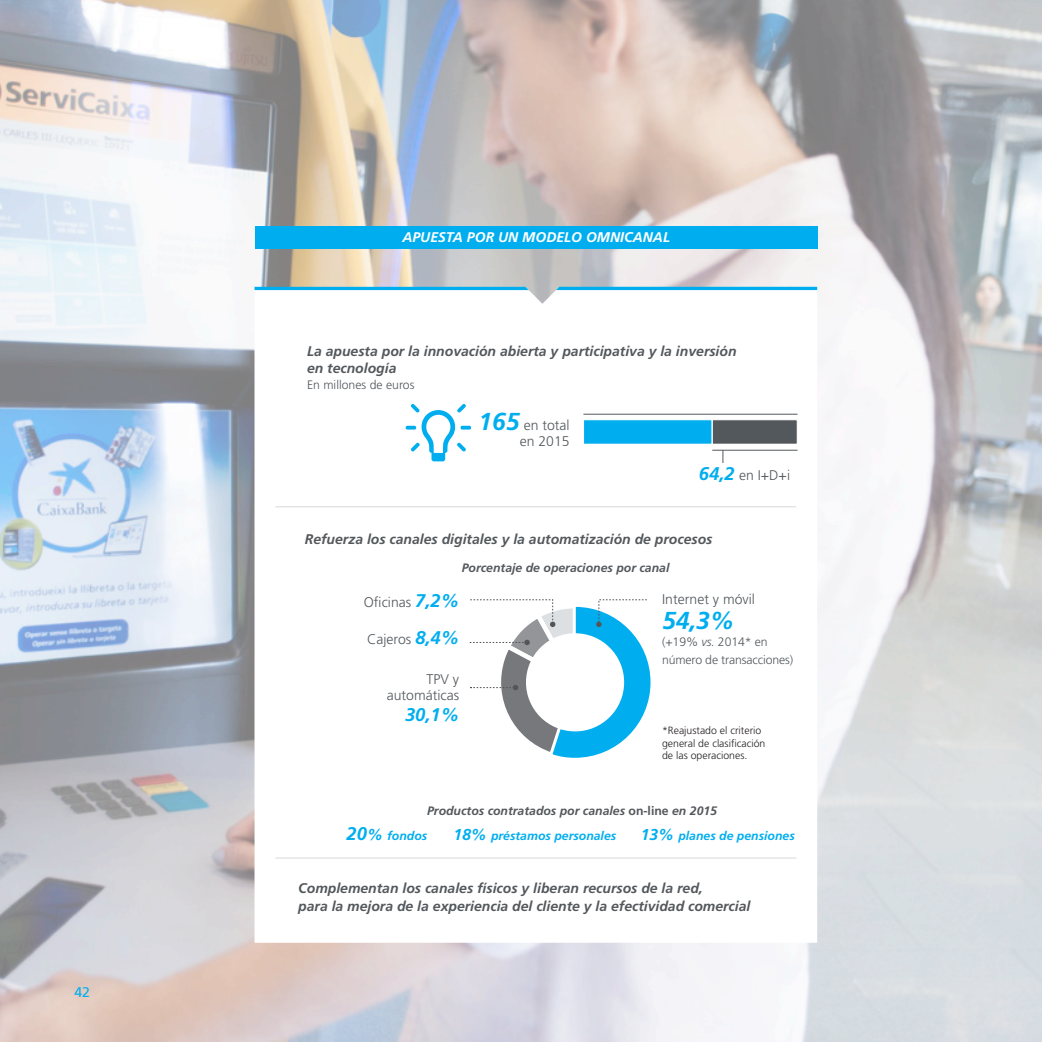
<style>
.page{position:relative;width:1042px;height:1042px;background:#fff}
.page>*{position:absolute;margin:0;border:0;box-sizing:border-box;transform-origin:0 0}
.t1{font:italic 700 24.5px "Frutiger LT Std";color:#00aeef}
.t2{font:italic 700 18.38px "Frutiger LT Std";color:#00aeef}
.t3{font:italic 700 14px/17.5px "Frutiger LT Std";color:#53585c}
.t4{font:300 14px/16.3px "Frutiger LT Std";color:#53585c;text-align:right}
.t5{font:italic 700 14px "Frutiger LT Std";color:#fff}
.t6{font:14px "Frutiger LT Std";color:#00aeef}
.t7{font:italic 700 12.25px "Frutiger LT Std";color:#53585c}
.Titol_grafics{font:300 12.25px/17.5px "Frutiger LT Std";letter-spacing:-.01em;color:#53585c}
.t8{font:italic 700 12.25px "Frutiger LT Std";color:#00aeef}
.Nota{font:300 10.5px/12.2px "Frutiger LT Std";color:#231f20}
.s1{font-weight:700;font-style:italic;font-size:24.5px;color:#00aeef}
.s2{font-weight:700;font-style:italic;font-size:18.38px;color:#00aeef}
.s3{font-style:italic}
.s4{font-style:normal}
.s5{font-size:18.38px}
.s6{font-size:15.75px}
</style>
<div class="page">
<img style="left:0;top:0;width:1042px;height:1042px">
<svg style="left:254px;top:288px;width:563px;height:655px"></svg>
<svg style="left:254px;top:287px;width:275px;height:3px"></svg>
<svg style="left:556px;top:287px;width:261px;height:3px"></svg>
<svg style="left:469px;top:599px;width:184px;height:161px"></svg>
<hr style="left:583px;top:414px;width:214px;height:1px;background:#53585c">
<hr style="left:712px;top:450px;width:85px;height:1px;background:#53585c">
<svg style="left:722px;top:450px;width:1px;height:12px"></svg>
<div style="left:712px;top:420px;width:85px;height:24px;background:#53585c"></div>
<div style="left:711px;top:419px;width:87px;height:26px;border:1px solid #fff"></div>
<div style="left:583px;top:420px;width:129px;height:24px;background:#00aeef"></div>
<div style="left:583px;top:419px;width:129px;height:26px;border:1px solid #fff"></div>
<hr style="left:275px;top:506px;width:521px;height:1px;background:#e1e2e4">
<hr style="left:275px;top:857px;width:521px;height:1px;background:#e1e2e4">
<div style="left:255px;top:226px;width:563px;height:22px;background:#00aeef"></div>
<svg style="left:406px;top:404px;width:65px;height:57px"></svg>
<p class="t6" style="left:74px;top:983px;width:17px">42</p>
<p class="t5" style="left:402px;top:229px;width:269px">APUESTA POR UN MODELO OMNICANAL</p>
<p class="t3" style="left:307px;top:342px;width:431px">La apuesta por la innovación abierta y participativa y la inversión en tecnología</p>
<p class="Titol_grafics" style="left:307px;top:376px;width:109px">En millones de euros</p>
<p class="t4" style="left:478px;top:418px;width:93px;line-height:15.8px"><span class="s1">165</span> en total en 2015</p>
<p class="t4" style="left:699px;top:467px;width:93px"><span class="s2">64,2</span> en I+D+i</p>
<p class="t3" style="left:305px;top:531px;width:409px">Refuerza los canales digitales y la automatización de procesos</p>
<p class="t7" style="left:462px;top:561px;width:209px">Porcentaje de operaciones por canal</p>
<p class="t4" style="left:364px;top:594px;width:97px">Oficinas <span class="s2">7,2%</span></p>
<p class="t4" style="left:367px;top:631px;width:93px">Cajeros <span class="s2">8,4%</span></p>
<p class="t4" style="left:387px;top:671px;width:74px">TPV y automáticas</p>
<p class="t2" style="left:405px;top:703px;width:56px">30,1%</p>
<p class="t4" style="left:662px;top:591px;width:94px">Internet y móvil</p>
<p class="t1" style="left:662px;top:606px;width:74px">54,3%</p>
<p class="Titol_grafics" style="left:662px;top:633px;width:133px">(+19% <span class="s3">vs.</span> 2014* en número de transacciones)</p>
<p class="Nota" style="left:662px;top:724px;width:105px">*Reajustado el criterio general de clasificación de las operaciones.</p>
<p class="t7" style="left:427px;top:803px;width:291px">Productos contratados por canales <span class="s4">on-line</span> en 2015</p>
<p class="t8" style="left:347px;top:828px;width:82px"><span class="s5">20</span><span class="s6">%</span> fondos</p>
<p class="t8" style="left:453px;top:828px;width:164px"><span class="s6">18%</span> préstamos personales</p>
<p class="t8" style="left:641px;top:828px;width:156px"><span class="s6">13%</span> planes de pensiones</p>
<p class="t3" style="left:298px;top:879px;width:454px">Complementan los canales físicos y liberan recursos de la red,<br>para la mejora de la experiencia del cliente y la efectividad comercial</p>
</div>
